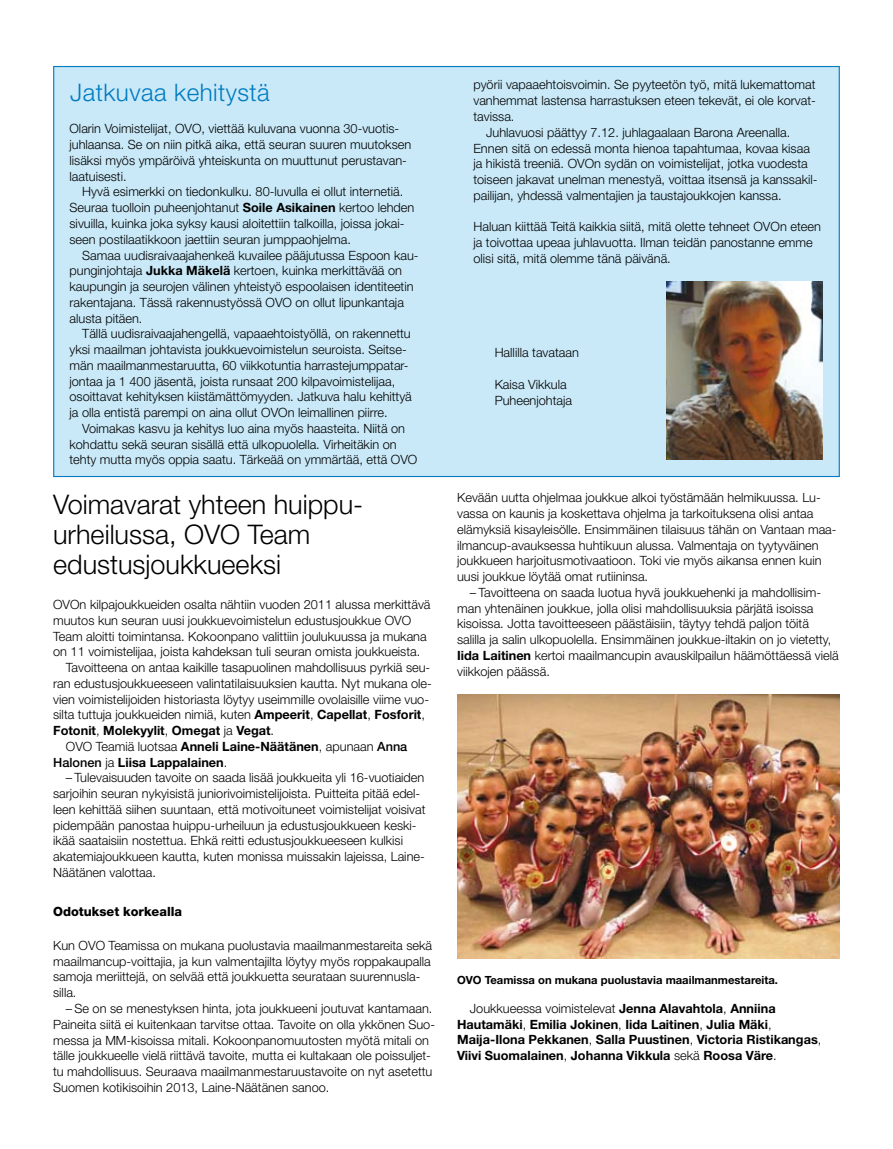
<style>
.page{position:relative;width:893px;height:1149px;background:#fff}
.page>*{position:absolute;margin:0;border:0;box-sizing:border-box;transform-origin:0 0}
.t1{font:300 27px/30px "Helvetica Neue";color:#000}
.t2{font:300 24.15px "Helvetica Neue";letter-spacing:.02em;color:#007bc0}
.t3{font:300 12.75px/15.8px "Helvetica Neue";color:#000}
.t4{font:700 12.75px/15.8px "Helvetica Neue";color:#000}
.t5{font:800 12.75px "Helvetica Neue";color:#000}
.t6{font:700 11.25px "Helvetica Neue";color:#000}
.s1{font-weight:700}
.s2{font-weight:300}
.s3{font-weight:500}
</style>
<div class="page">
<div style="left:53px;top:66px;width:787px;height:411px;background:#c9e9f8;border:1px solid #007bc0"></div>
<img style="left:457px;top:694px;width:383px;height:264px">
<img style="left:666px;top:282px;width:156px;height:177px">
<h2 class="t2" style="left:70px;top:77px;width:201px">Jatkuvaa kehitystä</h2>
<p class="t3" style="left:70px;top:121px;width:343px">Olarin Voimistelijat, OVO, viettää kuluvana vuonna 30-vuotis&shy;juhlaansa. Se on niin pitkä aika, että seuran suuren muutoksen lisäksi myös ympäröivä yhteiskunta on muuttunut perustavan&shy;laatuisesti.</p>
<p class="t3" style="left:70px;top:184px;width:346px;text-indent:13px">Hyvä esimerkki on tiedonkulku. 80-luvulla ei ollut internetiä.<br>Seuraa tuolloin puheenjohtanut <span class="s1">Soile Asikainen</span> kertoo lehden sivuilla, kuinka joka syksy kausi aloitettiin talkoilla, joissa jokai&shy;seen postilaatikkoon jaettiin seuran jumppaohjelma.</p>
<p class="t3" style="left:70px;top:247px;width:351px;text-indent:13px">Samaa uudisraivaajahenkeä kuvailee pääjutussa Espoon kau&shy;punginjohtaja <span class="s1">Jukka Mäkelä</span> kertoen, kuinka merkittävää on kaupungin ja seurojen välinen yhteistyö espoolaisen identiteetin rakentajana. Tässä rakennustyössä OVO on ollut lipunkantaja alusta pitäen.</p>
<p class="t3" style="left:70px;top:325px;width:344px;text-indent:13px">Tällä uudisraivaajahengellä, vapaaehtoistyöllä, on rakennettu yksi maailman johtavista joukkuevoimistelun seuroista. Seitse&shy;män maailmanmestaruutta, 60 viikkotuntia harrastejumppatar&shy;jontaa ja 1 400 jäsentä, joista runsaat 200 kilpavoimistelijaa, osoittavat kehityksen kiistämättömyyden. Jatkuva halu kehittyä ja olla entistä parempi on aina ollut OVOn leimallinen piirre.</p>
<p class="t3" style="left:70px;top:420px;width:349px;text-indent:13px">Voimakas kasvu ja kehitys luo aina myös haasteita. Niitä on kohdattu sekä seuran sisällä että ulkopuolella. Virheitäkin on tehty mutta myös oppia saatu. Tärkeää on ymmärtää, että OVO</p>
<p class="t3" style="left:473px;top:77px;width:344px">pyörii vapaaehtoisvoimin. Se pyyteetön työ, mitä lukemattomat</p>
<p class="t3" style="left:473px;top:92px;width:344px">vanhemmat lastensa harrastuksen eteen tekevät, ei ole korvat-</p>
<p class="t3" style="left:473px;top:108px;width:43px">tavissa.</p>
<p class="t3" style="left:486px;top:124px;width:306px">Juhlavuosi päättyy 7.12. juhlagaalaan Barona Areenalla.</p>
<p class="t3" style="left:473px;top:140px;width:338px">Ennen sitä on edessä monta hienoa tapahtumaa, kovaa kisaa</p>
<p class="t3" style="left:473px;top:155px;width:336px">ja hikistä treeniä. OVOn sydän on voimistelijat, jotka vuodesta</p>
<p class="t3" style="left:473px;top:171px;width:346px">toiseen jakavat unelman menestyä, voittaa itsensä ja kanssakil-</p>
<p class="t3" style="left:473px;top:187px;width:310px">pailijan, yhdessä valmentajien ja taustajoukkojen kanssa.</p>
<p class="t3" style="left:473px;top:218px;width:349px">Haluan kiittää Teitä kaikkia siitä, mitä olette tehneet OVOn eteen ja toivottaa upeaa juhlavuotta. Ilman teidän panostanne emme olisi sitä, mitä olemme tänä päivänä.</p>
<p class="t3" style="left:495px;top:344px;width:86px">Hallilla tavataan</p>
<p class="t3" style="left:495px;top:376px;width:79px">Kaisa Vikkula<br>Puheenjohtaja</p>
<h1 class="t1" style="left:53px;top:488px;width:312px">Voimavarat yhteen huippu&shy;urheilussa, OVO Team edustusjoukkueeksi</h1>
<p class="t3" style="left:457px;top:489px;width:381px">Kevään uutta ohjelmaa joukkue alkoi työstämään helmikuussa. Lu&shy;vassa on kaunis ja koskettava ohjelma ja tarkoituksena olisi antaa elämyksiä kisayleisölle. Ensimmäinen tilaisuus tähän on Vantaan maa&shy;ilmancup-avauksessa huhtikuun alussa. Valmentaja on tyytyväinen joukkueen harjoitusmotivaatioon. Toki vie myös aikansa ennen kuin uusi joukkue löytää omat rutiininsa.</p>
<p class="t3" style="left:457px;top:584px;width:383px;text-indent:13px">– Tavoitteena on saada luotua hyvä joukkuehenki ja mahdollisim&shy;man yhtenäinen joukkue, jolla olisi mahdollisuuksia pärjätä isoissa kisoissa. Jotta tavoitteeseen päästäisiin, täytyy tehdä paljon töitä salilla ja salin ulkopuolella. Ensimmäinen joukkue-iltakin on jo vietetty, <span class="s1">Iida Laitinen</span> kertoi maailmancupin avauskilpailun häämöttäessä vielä viikkojen päässä.</p>
<p class="t3" style="left:53px;top:596px;width:379px">OVOn kilpajoukkueiden osalta nähtiin vuoden 2011 alussa merkittävä</p>
<p class="t3" style="left:53px;top:612px;width:359px">muutos kun seuran uusi joukkuevoimistelun edustusjoukkue OVO</p>
<p class="t3" style="left:53px;top:627px;width:375px">Team aloitti toimintansa. Kokoonpano valittiin joulukuussa ja mukana</p>
<p class="t3" style="left:53px;top:643px;width:369px">on 11 voimistelijaa, joista kahdeksan tuli seuran omista joukkueista.</p>
<p class="t3" style="left:66px;top:659px;width:366px">Tavoitteena on antaa kaikille tasapuolinen mahdollisuus pyrkiä seu-</p>
<p class="t3" style="left:53px;top:675px;width:380px">ran edustusjoukkueeseen valintatilaisuuksien kautta. Nyt mukana ole-</p>
<p class="t3" style="left:53px;top:690px;width:377px">vien voimistelijoiden historiasta löytyy useimmille ovolaisille viime vuo-</p>
<p class="t3" style="left:53px;top:706px;width:373px">silta tuttuja joukkueiden nimiä, kuten <span class="s1">Ampeerit</span>, <span class="s1">Capellat</span>, <span class="s1">Fosforit</span>,</p>
<p class="t4" style="left:53px;top:722px;width:222px">Fotonit<span class="s2">,</span> Molekyylit<span class="s2">,</span> Omegat <span class="s2">ja</span> Vegat<span class="s2">.</span></p>
<p class="t3" style="left:66px;top:738px;width:343px">OVO Teamiä luotsaa <span class="s1">Anneli Laine-Näätänen</span>, apunaan <span class="s3">Anna</span></p>
<p class="t4" style="left:53px;top:753px;width:176px"><span class="s3">Halonen</span> <span class="s2">ja</span> Liisa Lappalainen<span class="s2">.</span></p>
<p class="t3" style="left:53px;top:769px;width:374px;text-indent:13px">– Tulevaisuuden tavoite on saada lisää joukkueita yli 16-vuotiaiden sarjoihin seuran nykyisistä juniorivoimistelijoista. Puitteita pitää edel&shy;leen kehittää siihen suuntaan, että motivoituneet voimistelijat voisivat pidempään panostaa huippu-urheiluun ja edustusjoukkueen keski&shy;ikää saataisiin nostettua. Ehkä reitti edustusjoukkueeseen kulkisi akatemiajoukkueen kautta, kuten monissa muissakin lajeissa, Laine-Näätänen valottaa.</p>
<p class="t5" style="left:53px;top:903px;width:130px">Odotukset korkealla</p>
<p class="t3" style="left:53px;top:937px;width:381px">Kun OVO Teamissa on mukana puolustavia maailmanmestareita sekä maailmancup-voittajia, ja kun valmentajilta löytyy myös roppakaupalla samoja meriittejä, on selvää että joukkuetta seurataan suurennusla&shy;silla.</p>
<p class="t3" style="left:53px;top:999px;width:383px;text-indent:13px">– Se on se menestyksen hinta, jota joukkueeni joutuvat kantamaan.<br>Paineita siitä ei kuitenkaan tarvitse ottaa. Tavoite on olla ykkönen Suo&shy;messa ja MM-kisoissa mitali. Kokoonpanomuutosten myötä mitali on tälle joukkueelle vielä riittävä tavoite, mutta ei kultakaan ole poissuljet&shy;tu mahdollisuus. Seuraava maailmanmestaruustavoite on nyt asetettu Suomen kotikisoihin 2013, Laine-Näätänen sanoo.</p>
<p class="t6" style="left:457px;top:972px;width:322px">OVO Teamissa on mukana puolustavia maailmanmestareita.</p>
<p class="t4" style="left:457px;top:999px;width:366px;text-indent:13px"><span class="s2">Joukkueessa voimistelevat</span> Jenna Alavahtola<span class="s2">,</span> Anniina Hautamäki<span class="s2">,</span> Emilia Jokinen<span class="s2">,</span> Iida Laitinen<span class="s2">,</span> Julia Mäki<span class="s2">, </span>Maija-Ilona Pekkanen<span class="s2">,</span> Salla Puustinen<span class="s2">,</span> Victoria Ristikangas<span class="s2">, </span>Viivi Suomalainen<span class="s2">,</span> Johanna Vikkula <span class="s2">sekä</span> Roosa Väre<span class="s2">.</span></p>
</div>
